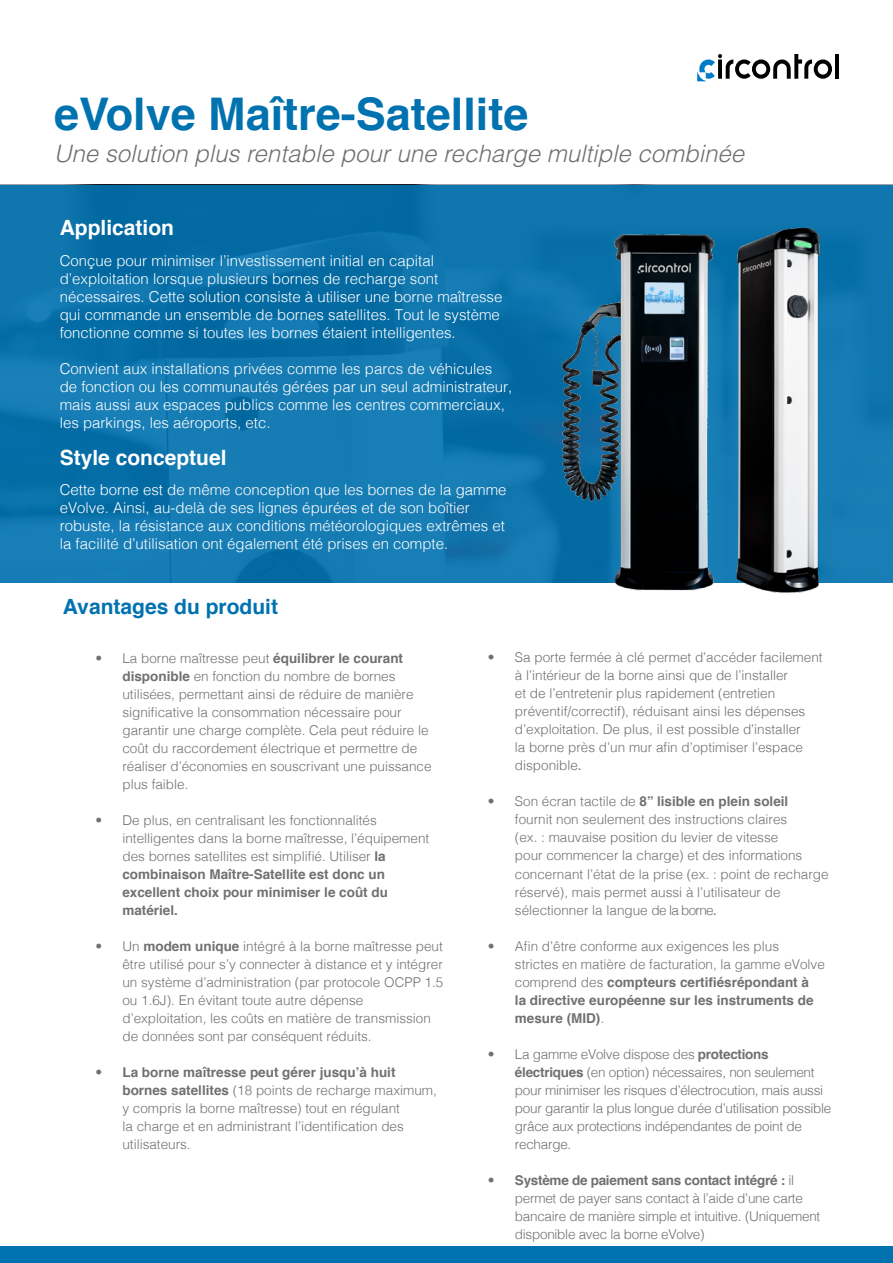
<style>
.page{position:relative;width:893px;height:1263px;background:#fff}
.page>*{position:absolute;margin:0;border:0;box-sizing:border-box;transform-origin:0 0}
.t1{font:700 45px "Helvetica";color:#0072b0}
.t2{font:italic 300 24px "Helvetica";color:#6f716f}
.t3{font:700 21px "Helvetica";color:#fff}
.t4{font:700 21px "Helvetica";color:#0072b0}
.t5{font:300 15px/18px "Helvetica";color:#fff}
.t6{font:300 13.5px/18px "Helvetica";color:#6f716f}
.t7{font:300 13.5px/18px "Helvetica";letter-spacing:-.02em;color:#6f716f}
.s1{font-weight:700}
.s2{font-weight:400}
</style>
<div class="page">
<div style="left:0;top:1247px;width:893px;height:16px;background:#0072b0"></div>
<div style="left:0;top:185px;width:893px;height:398px;background:linear-gradient(to right,#0d73ac,#1177af)"></div>
<img style="left:555px;top:212px;width:289px;height:381px">
<hr style="left:835px;top:54px;width:4px;height:25px;background:#000">
<svg style="left:697px;top:54px;width:135px;height:27px"></svg>
<p class="t1" style="left:54px;top:78px;width:476px">eVolve Maître-Satellite</p>
<p class="t2" style="left:54px;top:138px;width:692px">Une solution plus rentable pour une recharge multiple combinée</p>
<p class="t3" style="left:60px;top:211px;width:116px">Application</p>
<p class="t5" style="left:60px;top:251px;width:444px">Conçue pour minimiser l’investissement initial en capital d’exploitation lorsque plusieurs bornes de recharge sont nécessaires. Cette solution consiste à utiliser une borne maîtresse qui commande un ensemble de bornes satellites. Tout le système fonctionne comme si toutes les bornes étaient intelligentes.</p>
<p class="t5" style="left:60px;top:359px;width:454px">Convient aux installations privées comme les parcs de véhicules de fonction ou les communautés gérées par un seul administrateur, mais aussi aux espaces publics comme les centres commerciaux, les parkings, les aéroports, etc.</p>
<p class="t3" style="left:60px;top:440px;width:168px">Style conceptuel</p>
<p class="t5" style="left:60px;top:480px;width:448px">Cette borne est de même conception que les bornes de la gamme eVolve. Ainsi, au-delà de ses lignes épurées et de son boîtier robuste, la résistance aux conditions météorologiques extrêmes et la facilité d’utilisation ont également été prises en compte.</p>
<p class="t4" style="left:63px;top:589px;width:217px">Avantages du produit</p>
<p class="t6" style="left:122px;top:648px;width:311px;text-indent:-27px">• La borne maîtresse peut <span class="s1">équilibrer le courant disponible</span> en fonction du nombre de bornes utilisées, permettant ainsi de réduire de manière significative la consommation nécessaire pour garantir une charge complète. Cela peut réduire le coût du raccordement électrique et permettre de réaliser d’économies en souscrivant une puissance plus faible.</p>
<p class="t6" style="left:122px;top:810px;width:308px;text-indent:-27px">• De plus, en centralisant les fonctionnalités intelligentes dans la borne maîtresse, l’équipement des bornes satellites est simplifié. Utiliser <span class="s1">la combinaison Maître-Satellite est donc un excellent choix pour minimiser le coût du matériel.</span></p>
<p class="t6" style="left:122px;top:936px;width:322px;text-indent:-27px">• Un <span class="s1">modem unique</span> intégré à la borne maîtresse peut être utilisé pour s’y connecter à distance et y intégrer un système d’administration (par protocole OCPP 1.5 ou 1.6J). En évitant toute autre dépense d’exploitation, les coûts en matière de transmission de données sont par conséquent réduits.</p>
<p class="t6" style="left:122px;top:1062px;width:316px;text-indent:-27px">• <span class="s1">La borne maîtresse peut gérer jusqu’à huit bornes satellites</span> (18 points de recharge maximum, y compris la borne maîtresse) tout en régulant<br>la charge et en administrant l’identification des utilisateurs.</p>
<p class="t6" style="left:515px;top:648px;width:309px;text-indent:-27px">• Sa porte fermée à clé permet d’accéder facilement à l’intérieur de la borne ainsi que de l’installer<br>et de l’entretenir plus rapidement (entretien préventif/correctif), réduisant ainsi les dépenses d’exploitation. De plus, il est possible d’installer<br>la borne près d’un mur afin d’optimiser l’espace disponible<span class="s2">.</span></p>
<p class="t6" style="left:515px;top:792px;width:315px;text-indent:-27px">• Son écran tactile de <span class="s1">8’’ lisible en plein soleil </span>fournit non seulement des instructions claires<br>(ex. : mauvaise position du levier de vitesse<br>pour commencer la charge) et des informations concernant l’état de la prise (ex. : point de recharge réservé), mais permet aussi à l’utilisateur de sélectionner la langue de la borne<span class="s2">.</span></p>
<p class="t6" style="left:515px;top:936px;width:311px;text-indent:-27px">• Afin d’être conforme aux exigences les plus strictes en matière de facturation, la gamme eVolve comprend des <span class="s1">compteurs certifiésrépondant à<br>la directive européenne sur les instruments de mesure (MID)</span>.</p>
<p class="t7" style="left:515px;top:1044px;width:318px;text-indent:-27px">• La gamme eVolve dispose des <span class="s1">protections électriques</span> (en option) nécessaires, non seulement pour minimiser les risques d’électrocution, mais aussi pour garantir la plus longue durée d’utilisation possible grâce aux protections indépendantes de point de recharge.</p>
<p class="t7" style="left:515px;top:1170px;width:307px;text-indent:-27px">• <span class="s1">Système de paiement sans contact intégré :</span> il permet de payer sans contact à l’aide d’une carte bancaire de manière simple et intuitive. (Uniquement disponible avec la borne eVolve)</p>
</div>
